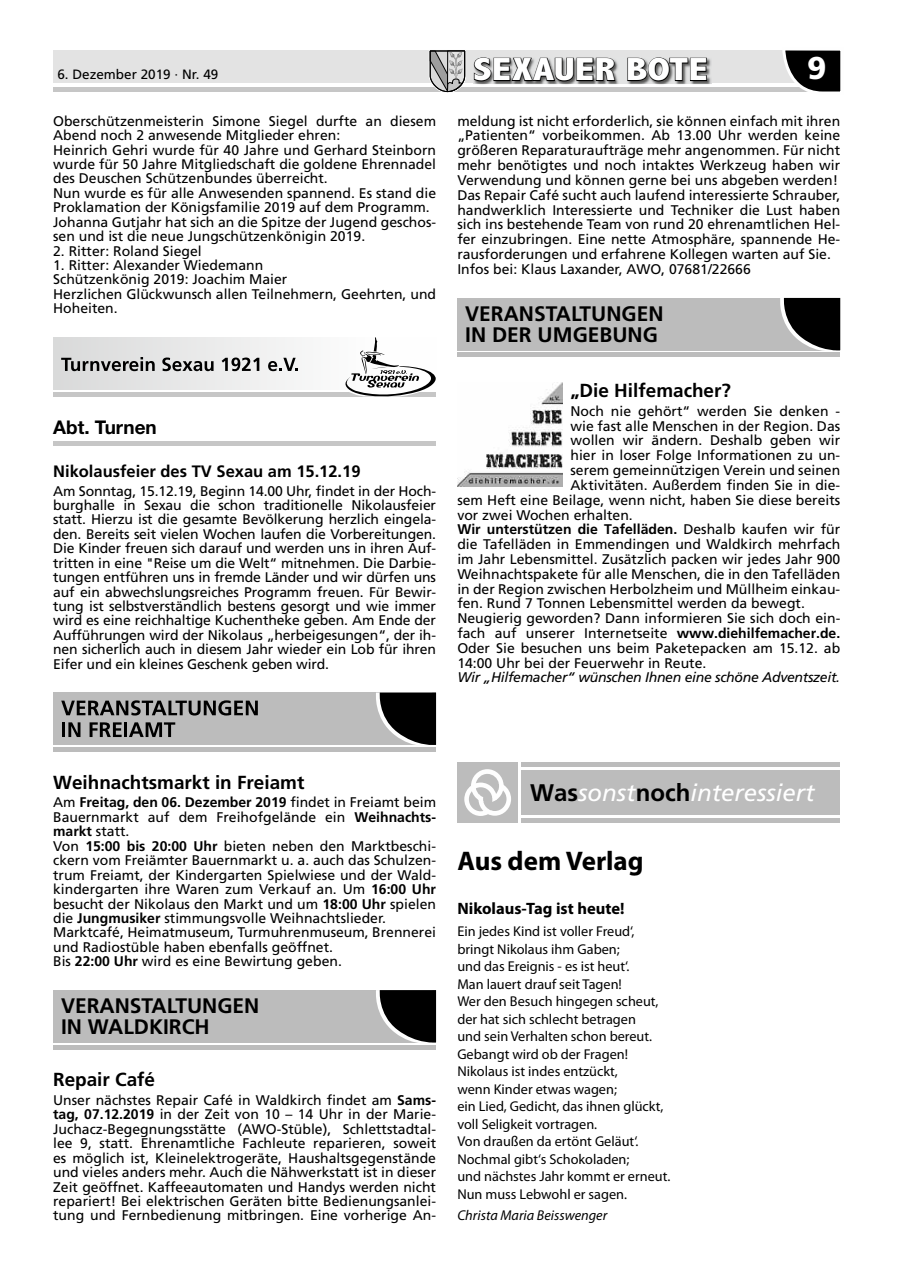
<style>
.page{position:relative;width:902px;height:1280px;background:#fff}
.page>*{position:absolute;margin:0;border:0;box-sizing:border-box;transform-origin:0 0}
.t1{font:800 condensed 32.25px "Abadi";letter-spacing:.01em;color:#fff;scale:1.26 1}
.t2{font:900 31.5px "Frutiger";color:#fff}
.t3{font:700 27px "Myriad Pro";color:#000}
.t4{font:italic 24px "Frutiger";color:#fff}
.t5{font:700 21px/21px "Frutiger";color:#000}
.t6{font:700 18.9px "Frutiger";color:#000}
.t7{font:700 18.9px "Helvetica Neue";color:#000}
.t8{font:700 16.5px "Frutiger";color:#000}
.t9{font:700 16.5px "Myriad Pro";color:#000}
.t10{font:14.25px/17.5px "Myriad Pro";color:#000}
.t11{font:italic 14.25px "Myriad Pro";color:#000}
.t12{font:13.95px/14.4px "Frutiger";color:#000}
.t13{font:italic 13.95px "Frutiger";letter-spacing:-.02em;color:#000}
.t14{font:700 13.95px "Frutiger";color:#000}
.t15{font:13.5px "Frutiger";color:#000}
.s1{font-weight:400}
.s2{font-weight:700}
.s3{font-weight:700;font-style:normal;color:#000}
</style>
<div class="page">
<hr style="left:53px;top:87px;width:787px;height:4px;background:#c6c6c6">
<div style="left:53px;top:51px;width:787px;height:32px;background:#e3e3e3"></div>
<svg style="left:782px;top:50px;width:59px;height:42px"></svg>
<svg style="left:429px;top:50px;width:37px;height:43px"></svg>
<img style="left:473px;top:58px;width:238px;height:27px">
<svg style="left:473px;top:57px;width:143px;height:25px"></svg>
<svg style="left:626px;top:57px;width:81px;height:25px"></svg>
<hr style="left:53px;top:441px;width:383px;height:4px;background:#c6c6c6">
<svg style="left:53px;top:337px;width:245px;height:53px"></svg>
<hr style="left:53px;top:392px;width:383px;height:4px;background:#c6c6c6">
<svg style="left:61px;top:357px;width:94px;height:14px"></svg>
<svg style="left:162px;top:357px;width:51px;height:14px"></svg>
<svg style="left:221px;top:357px;width:38px;height:14px"></svg>
<svg style="left:268px;top:358px;width:29px;height:13px"></svg>
<svg style="left:345px;top:337px;width:91px;height:59px"></svg>
<div style="left:53px;top:693px;width:383px;height:52px;background:#bcbcbc"></div>
<div style="left:53px;top:747px;width:383px;height:5px;background:#bcbcbc"></div>
<svg style="left:61px;top:700px;width:197px;height:15px"></svg>
<hr style="left:62px;top:722px;width:3px;height:15px;background:#000">
<svg style="left:68px;top:722px;width:12px;height:15px"></svg>
<svg style="left:90px;top:722px;width:32px;height:15px"></svg>
<hr style="left:124px;top:722px;width:3px;height:15px;background:#000">
<svg style="left:129px;top:722px;width:46px;height:15px"></svg>
<svg style="left:376px;top:693px;width:60px;height:52px"></svg>
<div style="left:53px;top:990px;width:383px;height:52px;background:#bcbcbc"></div>
<hr style="left:53px;top:1045px;width:383px;height:4px;background:#bcbcbc">
<svg style="left:373px;top:990px;width:63px;height:53px"></svg>
<div style="left:457px;top:298px;width:383px;height:52px;background:#bcbcbc"></div>
<hr style="left:457px;top:353px;width:383px;height:4px;background:#bcbcbc">
<svg style="left:777px;top:298px;width:63px;height:55px"></svg>
<img style="left:457px;top:382px;width:105px;height:105px">
<div style="left:521px;top:770px;width:319px;height:45px;background:#bcbcbc"></div>
<hr style="left:521px;top:818px;width:319px;height:4px;background:#bcbcbc">
<hr style="left:521px;top:762px;width:319px;height:4px;background:#bcbcbc">
<div style="left:457px;top:762px;width:60px;height:60px;background:#bcbcbc"></div>
<svg style="left:464px;top:769px;width:47px;height:47px"></svg>
<p class="t15" style="left:57px;top:66px;width:162px">6. Dezember 2019 · Nr. 49</p>
<h1 class="t1" style="left:473px;top:52px;width:188px">SEXAUER BOTE</h1>
<h2 class="t2" style="left:807px;top:49px;width:21px">9</h2>
<p class="t12" style="left:53px;top:114px;width:384px">Oberschützenmeisterin Simone Siegel durfte an diesem Abend noch 2 anwesende Mitglieder ehren:<br>Heinrich Gehri wurde für 40 Jahre und Gerhard Steinborn wurde für 50 Jahre Mitgliedschaft die goldene Ehrennadel des Deuschen Schützenbundes überreicht.<br>Nun wurde es für alle Anwesenden spannend. Es stand die Proklamation der Königsfamilie 2019 auf dem Programm.<br>Johanna Gutjahr hat sich an die Spitze der Jugend geschos&shy;sen und ist die neue Jungschützenkönigin 2019.</p>
<p class="t12" style="left:53px;top:243px;width:150px">2. Ritter: Roland Siegel</p>
<p class="t12" style="left:53px;top:258px;width:384px">1. Ritter: Alexander Wiedemann<br>Schützenkönig 2019: Joachim Maier<br>Herzlichen Glückwunsch allen Teilnehmern, Geehrten, und Hoheiten.</p>
<p class="t12" style="left:457px;top:113px;width:384px;line-height:14.9px">meldung ist nicht erforderlich, sie können einfach mit ihren „Patienten“ vorbeikommen. Ab 13.00 Uhr werden keine größeren Reparaturaufträge mehr angenommen. Für nicht mehr benötigtes und noch intaktes Werkzeug haben wir Verwendung und können gerne bei uns abgeben werden!<br>Das Repair Café sucht auch laufend interessierte Schrauber, handwerklich Interessierte und Techniker die Lust haben sich ins bestehende Team von rund 20 ehrenamtlichen Hel&shy;fer einzubringen. Eine nette Atmosphäre, spannende He&shy;rausforderungen und erfahrene Kollegen warten auf Sie.<br>Infos bei: Klaus Laxander, AWO, 07681/22666</p>
<h3 class="t5" style="left:465px;top:303px;width:200px">VERANSTALTUNGEN<br>IN DER UMGEBUNG</h3>
<h3 class="t7" style="left:53px;top:415px;width:105px">Abt. Turnen</h3>
<p class="t8" style="left:53px;top:461px;width:309px">Nikolausfeier des TV Sexau am 15.12.19</p>
<p class="t12" style="left:53px;top:483px;width:384px;text-align:justify">Am Sonntag, 15.12.19, Beginn 14.00 Uhr, findet in der Hoch&shy;burghalle in Sexau die schon traditionelle Nikolausfeier statt. Hierzu ist die gesamte Bevölkerung herzlich eingela&shy;den. Bereits seit vielen Wochen laufen die Vorbereitungen.<br>Die Kinder freuen sich darauf und werden uns in ihren Auf&shy;tritten in eine "Reise um die Welt“ mitnehmen. Die Darbie&shy;tungen entführen uns in fremde Länder und wir dürfen uns auf ein abwechslungsreiches Programm freuen. Für Bewir&shy;tung ist selbstverständlich bestens gesorgt und wie immer wird es eine reichhaltige Kuchentheke geben. Am Ende der Aufführungen wird der Nikolaus „herbeigesungen“, der ih&shy;nen sicherlich auch in diesem Jahr wieder ein Lob für ihren Eifer und ein kleines Geschenk geben wird.</p>
<h3 class="t6" style="left:570px;top:379px;width:162px">„Die Hilfemacher?</h3>
<p class="t12" style="left:570px;top:404px;width:271px">Noch nie gehört“ werden Sie denken -</p>
<p class="t12" style="left:570px;top:418px;width:271px">wie fast alle Menschen in der Region. Das</p>
<p class="t12" style="left:570px;top:433px;width:271px">wollen wir ändern. Deshalb geben wir</p>
<p class="t12" style="left:570px;top:448px;width:271px">hier in loser Folge Informationen zu un-</p>
<p class="t12" style="left:570px;top:463px;width:271px">serem gemeinnützigen Verein und seinen</p>
<p class="t12" style="left:570px;top:478px;width:271px">Aktivitäten. Außerdem finden Sie in die-</p>
<p class="t12" style="left:457px;top:492px;width:384px">sem Heft eine Beilage, wenn nicht, haben Sie diese bereits</p>
<p class="t12" style="left:457px;top:507px;width:177px">vor zwei Wochen erhalten.</p>
<p class="t14" style="left:457px;top:521px;width:384px">Wir unterstützen die Tafelläden. <span class="s1">Deshalb kaufen wir für</span></p>
<p class="t12" style="left:457px;top:537px;width:384px">die Tafelläden in Emmendingen und Waldkirch mehrfach</p>
<p class="t12" style="left:457px;top:552px;width:384px">im Jahr Lebensmittel. Zusätzlich packen wir jedes Jahr 900</p>
<p class="t12" style="left:457px;top:567px;width:384px">Weihnachtspakete für alle Menschen, die in den Tafelläden</p>
<p class="t12" style="left:457px;top:581px;width:384px">in der Region zwischen Herbolzheim und Müllheim einkau-</p>
<p class="t12" style="left:457px;top:596px;width:349px">fen. Rund 7 Tonnen Lebensmittel werden da bewegt.</p>
<p class="t12" style="left:457px;top:611px;width:384px">Neugierig geworden? Dann informieren Sie sich doch ein-</p>
<p class="t12" style="left:457px;top:626px;width:384px">fach auf unserer Internetseite <span class="s2">www.diehilfemacher.de.</span></p>
<p class="t12" style="left:457px;top:641px;width:384px">Oder Sie besuchen uns beim Paketepacken am 15.12. ab</p>
<p class="t12" style="left:457px;top:655px;width:250px">14:00 Uhr bei der Feuerwehr in Reute.</p>
<p class="t13" style="left:457px;top:669px;width:384px">Wir „Hilfemacher“ wünschen Ihnen eine schöne Adventszeit.</p>
<h3 class="t6" style="left:53px;top:771px;width:253px">Weihnachtsmarkt in Freiamt</h3>
<p class="t12" style="left:53px;top:795px;width:384px">Am <span class="s2">Freitag, den 06. Dezember 2019</span> findet in Freiamt beim Bauernmarkt auf dem Freihofgelände ein <span class="s2">Weihnachts&shy;markt</span> statt.<br>Von <span class="s2">15:00 bis 20:00 Uhr</span> bieten neben den Marktbeschi&shy;ckern vom Freiämter Bauernmarkt u. a. auch das Schulzen&shy;trum Freiamt, der Kindergarten Spielwiese und der Wald&shy;kindergarten ihre Waren zum Verkauf an. Um <span class="s2">16:00 Uhr </span>besucht der Nikolaus den Markt und um <span class="s2">18:00 Uhr</span> spielen die <span class="s2">Jungmusiker</span> stimmungsvolle Weihnachtslieder.<br>Marktcafé, Heimatmuseum, Turmuhrenmuseum, Brennerei und Radiostüble haben ebenfalls geöffnet.<br>Bis <span class="s2">22:00 Uhr</span> wird es eine Bewirtung geben.</p>
<h3 class="t5" style="left:61px;top:995px;width:200px">VERANSTALTUNGEN<br>IN WALDKIRCH</h3>
<h3 class="t6" style="left:53px;top:1068px;width:103px">Repair Café</h3>
<p class="t12" style="left:53px;top:1093px;width:384px;text-align:justify">Unser nächstes Repair Café in Waldkirch findet am <span class="s2">Sams&shy;tag, 07.12.2019</span> in der Zeit von 10 – 14 Uhr in der Marie-Juchacz-Begegnungsstätte (AWO-Stüble), Schlettstadtal&shy;lee 9, statt. Ehrenamtliche Fachleute reparieren, soweit es möglich ist, Kleinelektrogeräte, Haushaltsgegenstände und vieles anders mehr. Auch die Nähwerkstatt ist in dieser Zeit geöffnet. Kaffeeautomaten und Handys werden nicht repariert! Bei elektrischen Geräten bitte Bedienungsanlei&shy;tung und Fernbedienung mitbringen. Eine vorherige An-</p>
<h3 class="t4" style="left:530px;top:779px;width:286px"><span class="s3">Was</span>sonst<span class="s3">noch</span>interessiert</h3>
<h3 class="t3" style="left:457px;top:844px;width:188px">Aus dem Verlag</h3>
<p class="t9" style="left:457px;top:898px;width:169px">Nikolaus-Tag ist heute!</p>
<p class="t10" style="left:457px;top:922px;width:214px">Ein jedes Kind ist voller Freud‘, bringt Nikolaus ihm Gaben;<br>und das Ereignis - es ist heut‘.<br>Man lauert drauf seit Tagen!<br>Wer den Besuch hingegen scheut, der hat sich schlecht betragen<br>und sein Verhalten schon bereut.<br>Gebangt wird ob der Fragen!<br>Nikolaus ist indes entzückt,<br>wenn Kinder etwas wagen;<br>ein Lied, Gedicht, das ihnen glückt, voll Seligkeit vortragen.<br>Von draußen da ertönt Geläut‘.<br>Nochmal gibt‘s Schokoladen;<br>und nächstes Jahr kommt er erneut.<br>Nun muss Lebwohl er sagen.</p>
<p class="t11" style="left:457px;top:1207px;width:151px">Christa Maria Beisswenger</p>
</div>
